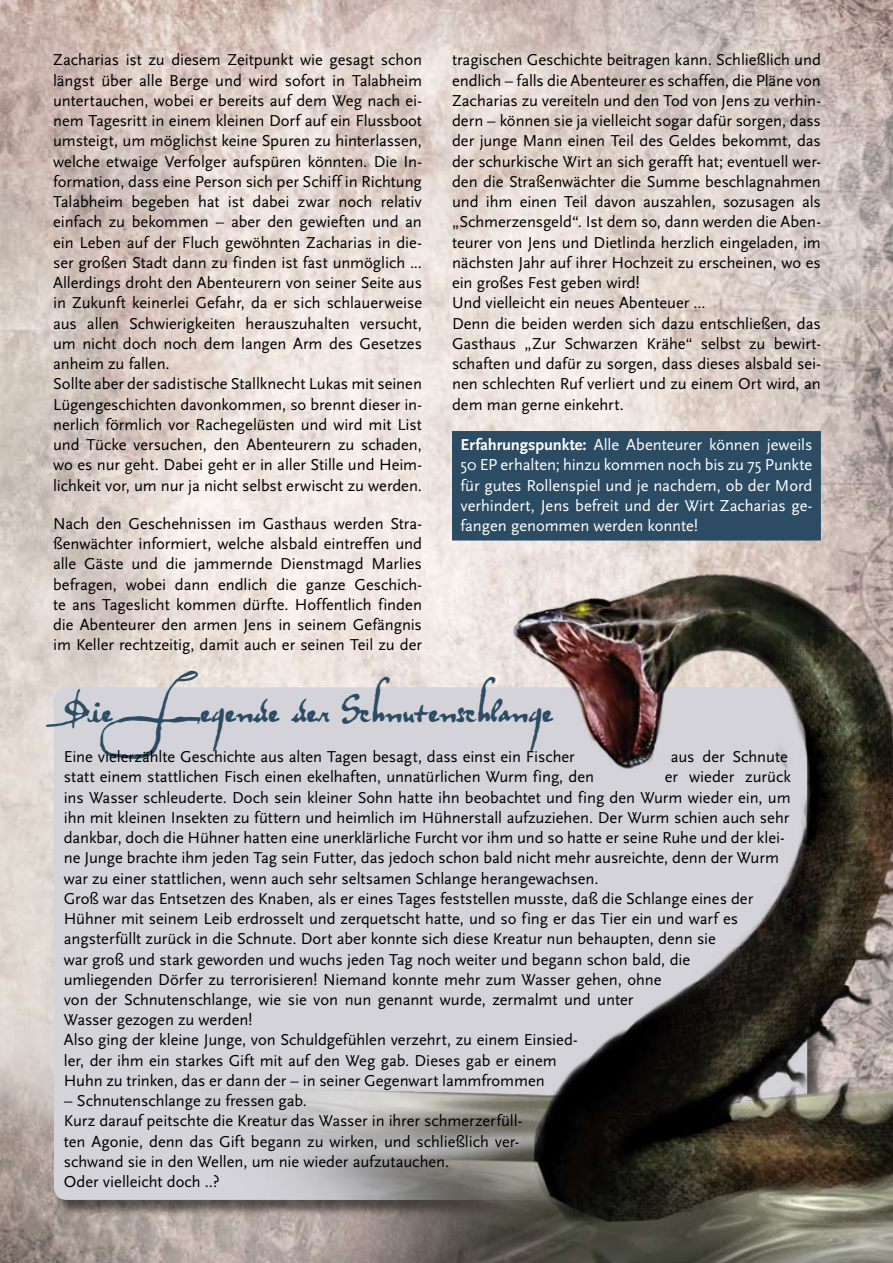
<style>
.page{position:relative;width:893px;height:1263px;background:#fff}
.page>*{position:absolute;margin:0;border:0;box-sizing:border-box;transform-origin:0 0}
.t1{font:49.5px "Regallo A Playa";letter-spacing:-.005em;color:#2b4c63}
.t2{font:16.5px/20.2px "Scala Sans";letter-spacing:-.005em;color:#000}
.t3{font:16.5px/20.2px "Scala Sans";letter-spacing:-.005em;color:#fff;text-align:justify}
.s1{font-weight:700}
</style>
<div class="page">
<img style="left:0;top:0;width:893px;height:1263px">
<div style="left:54px;top:687px;width:753px;height:513px;background:#d3d3d9;border-radius:13px"></div>
<img style="left:202px;top:560px;width:691px;height:703px">
<div style="left:452px;top:431px;width:369px;height:109px;background:#2b4c63"></div>
<p class="t2" style="left:53px;top:50px;width:370px">Zacharias ist zu diesem Zeitpunkt wie gesagt schon längst über alle Berge und wird sofort in Talabheim untertauchen, wobei er bereits auf dem Weg nach ei&shy;nem Tagesritt in einem kleinen Dorf auf ein Flussboot umsteigt, um möglichst keine Spuren zu hinterlassen, welche etwaige Verfolger aufspüren könnten. Die In&shy;formation, dass eine Person sich per Schiff in Richtung Talabheim begeben hat ist dabei zwar noch relativ einfach zu bekommen – aber den gewieften und an ein Leben auf der Fluch gewöhnten Zacharias in die&shy;ser großen Stadt dann zu finden ist fast unmöglich ...<br>Allerdings droht den Abenteurern von seiner Seite aus in Zukunft keinerlei Gefahr, da er sich schlauerweise aus allen Schwierigkeiten herauszuhalten versucht, um nicht doch noch dem langen Arm des Gesetzes anheim zu fallen.<br>Sollte aber der sadistische Stallknecht Lukas mit seinen Lügengeschichten davonkommen, so brennt dieser in&shy;nerlich förmlich vor Rachegelüsten und wird mit List und Tücke versuchen, den Abenteurern zu schaden, wo es nur geht. Dabei geht er in aller Stille und Heim&shy;lichkeit vor, um nur ja nicht selbst erwischt zu werden.</p>
<p class="t2" style="left:53px;top:514px;width:370px;text-align:justify">Nach den Geschehnissen im Gasthaus werden Stra&shy;ßenwächter informiert, welche alsbald eintreffen und alle Gäste und die jammernde Dienstmagd Marlies befragen, wobei dann endlich die ganze Geschich&shy;te ans Tageslicht kommen dürfte. Hoffentlich finden die Abenteurer den armen Jens in seinem Gefängnis im Keller rechtzeitig, damit auch er seinen Teil zu der</p>
<p class="t2" style="left:452px;top:50px;width:370px">tragischen Geschichte beitragen kann. Schließlich und endlich – falls die Abenteurer es schaffen, die Pläne von Zacharias zu vereiteln und den Tod von Jens zu verhin&shy;dern – können sie ja vielleicht sogar dafür sorgen, dass der junge Mann einen Teil des Geldes bekommt, das der schurkische Wirt an sich gerafft hat; eventuell wer&shy;den die Straßenwächter die Summe beschlagnahmen und ihm einen Teil davon auszahlen, sozusagen als „Schmerzensgeld“. Ist dem so, dann werden die Aben&shy;teurer von Jens und Dietlinda herzlich eingeladen, im nächsten Jahr auf ihrer Hochzeit zu erscheinen, wo es ein großes Fest geben wird!<br>Und vielleicht ein neues Abenteuer ...<br>Denn die beiden werden sich dazu entschließen, das Gasthaus „Zur Schwarzen Krähe“ selbst zu bewirt&shy;schaften und dafür zu sorgen, dass dieses alsbald sei&shy;nen schlechten Ruf verliert und zu einem Ort wird, an dem man gerne einkehrt.</p>
<p class="t3" style="left:460px;top:435px;width:353px"><span class="s1">Erfahrungspunkte:</span> Alle Abenteurer können jeweils 50 EP erhalten; hinzu kommen noch bis zu 75 Punkte für gutes Rollenspiel und je nachdem, ob der Mord verhindert, Jens befreit und der Wirt Zacharias ge&shy;fangen genommen werden konnte!</p>
<h1 class="t1" style="left:64px;top:675px;width:491px">Die Legende der Schnutenschlange</h1>
<p class="t2" style="left:64px;top:747px;width:513px">Eine vielerzählte Geschichte aus alten Tagen besagt, dass einst ein Fischer</p>
<p class="t2" style="left:671px;top:747px;width:119px">aus der Schnute</p>
<p class="t2" style="left:64px;top:767px;width:532px">statt einem stattlichen Fisch einen ekelhaften, unnatürlichen Wurm fing, den</p>
<p class="t2" style="left:64px;top:767px;width:728px;text-indent:601px">er wieder zurück ins Wasser schleuderte. Doch sein kleiner Sohn hatte ihn beobachtet und fing den Wurm wieder ein, um ihn mit kleinen Insekten zu füttern und heimlich im Hühnerstall aufzuziehen. Der Wurm schien auch sehr dankbar, doch die Hühner hatten eine unerklärliche Furcht vor ihm und so hatte er seine Ruhe und der klei&shy;ne Junge brachte ihm jeden Tag sein Futter, das jedoch schon bald nicht mehr ausreichte, denn der Wurm war zu einer stattlichen, wenn auch sehr seltsamen Schlange herangewachsen.<br>Groß war das Entsetzen des Knaben, als er eines Tages feststellen musste, daß die Schlange eines der Hühner mit seinem Leib erdrosselt und zerquetscht hatte, und so fing er das Tier ein und warf es angsterfüllt zurück in die Schnute. Dort aber konnte sich diese Kreatur nun behaupten, denn sie<br>war groß und stark geworden und wuchs jeden Tag noch weiter und begann schon bald, die<br>umliegenden Dörfer zu terrorisieren! Niemand konnte mehr zum Wasser gehen, ohne<br>von der Schnutenschlange, wie sie von nun genannt wurde, zermalmt und unter<br>Wasser gezogen zu werden!<br>Also ging der kleine Junge, von Schuldgefühlen verzehrt, zu einem Einsied-<br>ler, der ihm ein starkes Gift mit auf den Weg gab. Dieses gab er einem<br>Huhn zu trinken, das er dann der – in seiner Gegenwart lammfrommen</p>
<p class="t2" style="left:64px;top:1091px;width:460px">– Schnutenschlange zu fressen gab.<br>Kurz darauf peitschte die Kreatur das Wasser in ihrer schmerzerfüll&shy;ten Agonie, denn das Gift begann zu wirken, und schließlich ver&shy;schwand sie in den Wellen, um nie wieder aufzutauchen.<br>Oder vielleicht doch ..?</p>
</div>
